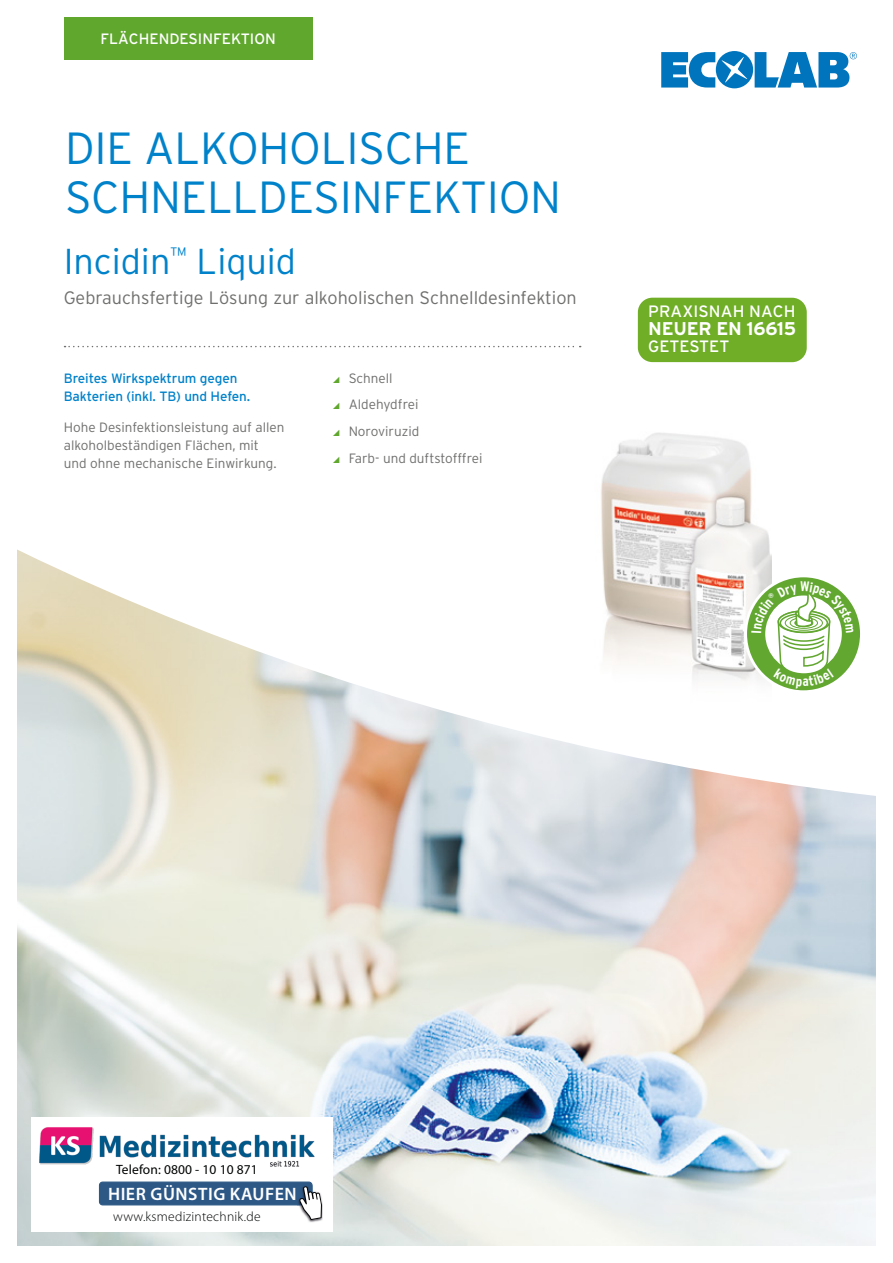
<style>
.page{position:relative;width:893px;height:1263px;background:#fff}
.page>*{position:absolute;margin:0;border:0;box-sizing:border-box;transform-origin:0 0}
.Headline_Titel{font:300 45px/49.5px "Interstate";letter-spacing:-.005em;color:#0082ca}
.Produktname{font:300 36px "Interstate";color:#0082ca}
.t1{font:700 18.45px "Interstate";letter-spacing:-.015em;color:#fff}
.Produktbeschreibung{font:300 18px "Interstate";color:#6f6f6e}
.t2{font:600 18px "Myriad Pro";letter-spacing:.03em;color:#fff}
.t3{font:16.5px "Interstate";letter-spacing:.005em;color:#fff}
.Kategorie{font:15px "Interstate";color:#fff}
.Bodytext{font:300 13.5px/18px "Interstate";color:#6f6f6e}
.Vorspann_blau{font:13.5px/18px "Interstate";letter-spacing:-.01em;color:#0082ca}
.t4{font:300 13.5px "Myriad Pro";letter-spacing:.02em;color:#010202}
.t5{font:13.5px "Myriad Pro";letter-spacing:.01em;color:#010202}
.s1{color:#60a72e}
</style>
<div class="page">
<img style="left:601px;top:433px;width:169px;height:116px">
<svg style="left:65px;top:346px;width:516px;height:1px"></svg>
<svg style="left:661px;top:51px;width:196px;height:37px"></svg>
<img style="left:17px;top:549px;width:859px;height:697px">
<div style="left:64px;top:17px;width:249px;height:43px;background:#60a72e"></div>
<div style="left:639px;top:299px;width:166px;height:62px;background:#70ae27;border-radius:13px"></div>
<div style="left:638px;top:298px;width:169px;height:64px;border:3px solid #70ae27;border-radius:13px"></div>
<div style="left:31px;top:1117px;width:301px;height:115px;background:#fff"></div>
<img style="left:308px;top:1201px;width:15px;height:21px">
<svg style="left:99px;top:1181px;width:223px;height:39px"></svg>
<div style="left:114px;top:1212px;width:146px;height:9px;background:#fff"></div>
<img style="left:39px;top:1127px;width:276px;height:40px">
<img style="left:116px;top:1164px;width:139px;height:3px">
<svg style="left:747px;top:574px;width:113px;height:116px"></svg>
<p class="Kategorie" style="left:101px;top:30px;width:177px">FLÄCHENDESINFEKTION</p>
<p class="Headline_Titel" style="left:65px;top:123px;width:498px">DIE ALKOHOLISCHE<br>SCHNELLDESINFEKTION</p>
<p class="Produktname" style="left:64px;top:241px;width:234px">Incidin<sup>™</sup> Liquid</p>
<p class="Produktbeschreibung" style="left:64px;top:287px;width:515px">Gebrauchsfertige Lösung zur alkoholischen Schnelldesinfektion</p>
<p class="Vorspann_blau" style="left:64px;top:369px;width:188px">Breites Wirkspektrum gegen<br>Bakterien (inkl. TB) und Hefen.</p>
<p class="Bodytext" style="left:64px;top:418px;width:222px">Hohe Desinfektionsleistung auf allen alkoholbeständigen Flächen, mit und ohne mechanische Einwirkung.</p>
<p class="Bodytext" style="left:332px;top:369px;width:62px"><span class="s1">◢</span> Schnell</p>
<p class="Bodytext" style="left:332px;top:396px;width:88px"><span class="s1">◢</span> Aldehydfrei</p>
<p class="Bodytext" style="left:332px;top:422px;width:89px"><span class="s1">◢</span> Noroviruzid</p>
<p class="Bodytext" style="left:332px;top:449px;width:152px"><span class="s1">◢</span> Farb- und duftstofffrei</p>
<p class="t3" style="left:648px;top:302px;width:149px">PRAXISNAH NACH</p>
<p class="t1" style="left:648px;top:319px;width:149px">NEUER EN 16615</p>
<p class="t3" style="left:648px;top:337px;width:83px">GETESTET</p>
<p class="t5" style="left:116px;top:1161px;width:143px">Telefon: 0800 - 10 10 871</p>
<h3 class="t2" style="left:108px;top:1182px;width:190px">HIER GÜNSTIG KAUFEN</h3>
<p class="t4" style="left:113px;top:1209px;width:149px">www.ksmedizintechnik.de</p>
</div>
